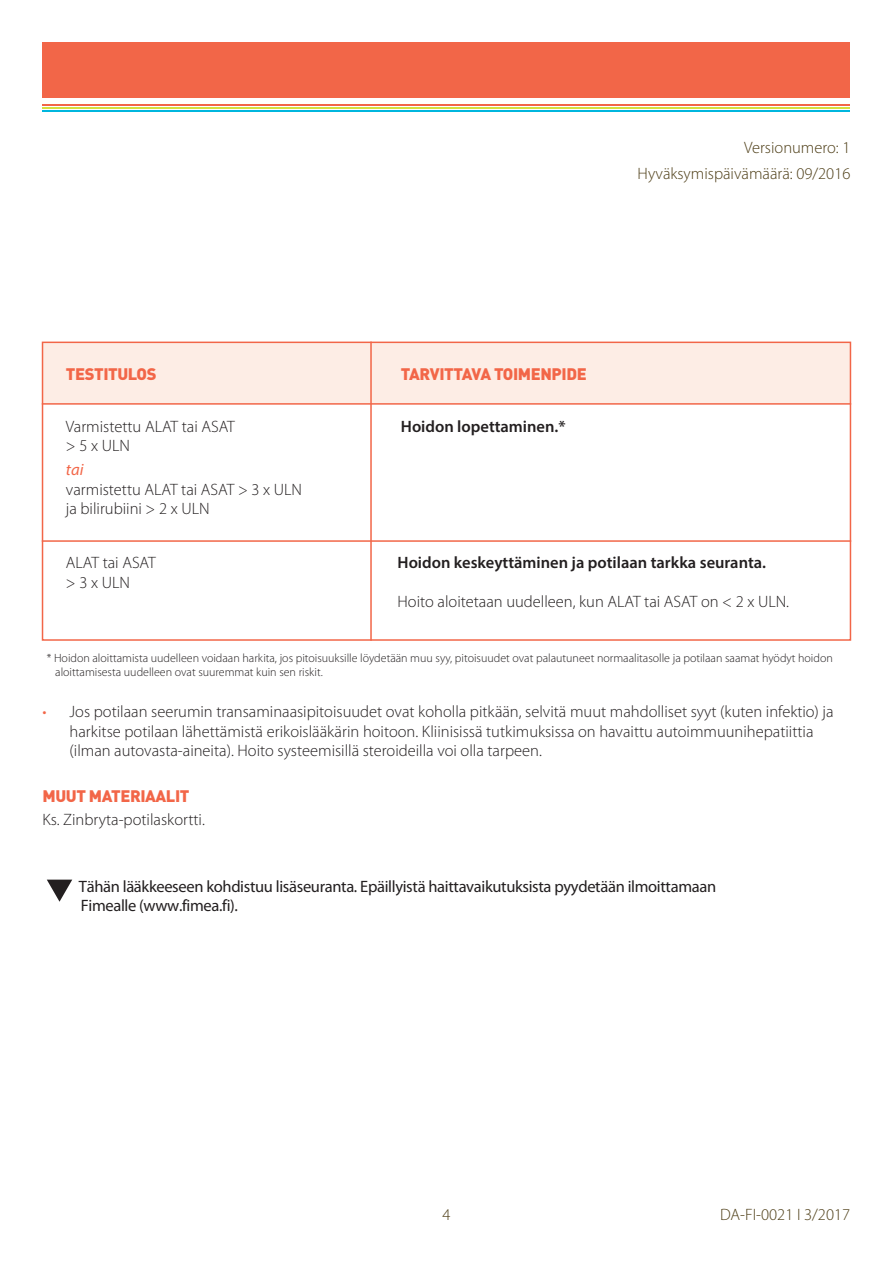
<style>
.page{position:relative;width:893px;height:1263px;background:#fff}
.page>*{position:absolute;margin:0;border:0;box-sizing:border-box;transform-origin:0 0}
.t1{font:300 16.5px/19.5px "Myriad Pro";color:#231f20}
.t2{font:16.5px/19.5px "Myriad Pro";letter-spacing:-.02em;color:#231f20}
.t3{font:600 16.5px "Myriad Pro";color:#231f20}
.t4{font:300 16.5px/25.5px "Myriad Pro";color:#4d3d16;text-align:right}
.t5{font:900 16.5px "DIN";letter-spacing:-.025em;color:#f26648}
.t6{font:italic 16.5px "Myriad Pro";color:#f26648}
.t7{font:300 12px/14.4px "Myriad Pro";color:#231f20}
.s1{color:#f26648}
</style>
<div class="page">
<hr style="left:43px;top:104px;width:807px;height:2px;background:#f26648">
<hr style="left:43px;top:107px;width:807px;height:2px;background:#d5df3e">
<hr style="left:43px;top:111px;width:807px;height:1px;background:#00b6de">
<div style="left:43px;top:43px;width:807px;height:55px;background:#f26648"></div>
<div style="left:43px;top:342px;width:807px;height:62px;background:#fdede5"></div>
<svg style="left:47px;top:880px;width:25px;height:22px"></svg>
<div style="left:42px;top:342px;width:809px;height:299px;border:2px solid #f26648"></div>
<hr style="left:370px;top:342px;width:2px;height:299px;background:#f26648">
<hr style="left:42px;top:403px;width:809px;height:2px;background:#f26648">
<hr style="left:42px;top:540px;width:809px;height:2px;background:#f26648">
<p class="t4" style="left:637px;top:135px;width:214px">Versionumero: 1<br>Hyväksymispäivämäärä: 09/2016</p>
<p class="t5" style="left:66px;top:363px;width:92px">TESTITULOS</p>
<p class="t5" style="left:401px;top:363px;width:187px">TARVITTAVA TOIMENPIDE</p>
<p class="t1" style="left:66px;top:417px;width:170px">Varmistettu ALAT tai ASAT</p>
<p class="t1" style="left:66px;top:436px;width:66px">&gt; 5 x ULN</p>
<p class="t6" style="left:66px;top:459px;width:19px">tai</p>
<p class="t1" style="left:66px;top:480px;width:238px">varmistettu ALAT tai ASAT &gt; 3 x ULN</p>
<p class="t1" style="left:66px;top:499px;width:145px">ja bilirubiini &gt; 2 x ULN</p>
<p class="t3" style="left:401px;top:416px;width:166px">Hoidon lopettaminen.*</p>
<p class="t1" style="left:66px;top:553px;width:91px">ALAT tai ASAT</p>
<p class="t1" style="left:66px;top:573px;width:66px">&gt; 3 x ULN</p>
<p class="t3" style="left:398px;top:552px;width:370px">Hoidon keskeyttäminen ja potilaan tarkka seuranta.</p>
<p class="t1" style="left:398px;top:592px;width:393px">Hoito aloitetaan uudelleen, kun ALAT tai ASAT on &lt; 2 x ULN.</p>
<p class="t7" style="left:55px;top:651px;width:779px;text-indent:-9px">* Hoidon aloittamista uudelleen voidaan harkita, jos pitoisuuksille löydetään muu syy, pitoisuudet ovat palautuneet normaalitasolle ja potilaan saamat hyödyt hoidon aloittamisesta uudelleen ovat suuremmat kuin sen riskit.</p>
<p class="t1" style="left:70px;top:702px;width:766px;text-indent:-27px"><span class="s1">•</span> Jos potilaan seerumin transaminaasipitoisuudet ovat koholla pitkään, selvitä muut mahdolliset syyt (kuten infektio) ja harkitse potilaan lähettämistä erikoislääkärin hoitoon. Kliinisissä tutkimuksissa on havaittu autoimmuunihepatiittia (ilman autovasta-aineita). Hoito systeemisillä steroideilla voi olla tarpeen.</p>
<p class="t5" style="left:43px;top:785px;width:149px">MUUT MATERIAALIT</p>
<p class="t1" style="left:43px;top:810px;width:164px">Ks. Zinbryta-potilaskortti.</p>
<p class="t2" style="left:79px;top:877px;width:639px">Tähän lääkkeeseen kohdistuu lisäseuranta. Epäillyistä haittavaikutuksista pyydetään ilmoittamaan<br>Fimealle (www.fimea.fi).</p>
<p class="t4" style="left:442px;top:1202px;width:10px">4</p>
<p class="t4" style="left:720px;top:1202px;width:132px">DA-FI-0021 I 3/2017</p>
</div>
